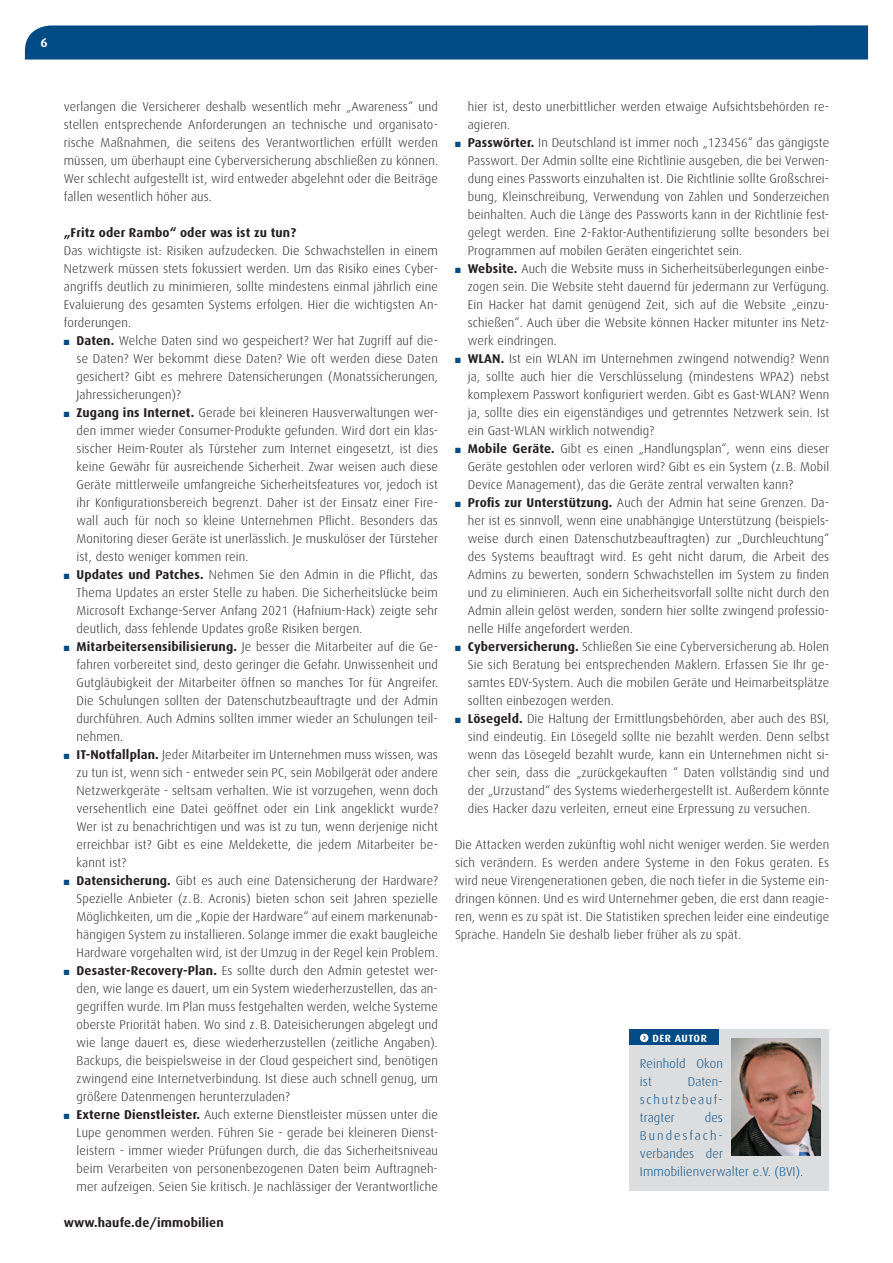
<style>
.page{position:relative;width:893px;height:1263px;background:#fff}
.page>*{position:absolute;margin:0;border:0;box-sizing:border-box;transform-origin:0 0}
.t1{font:300 12.75px/18px "Dax";letter-spacing:.01em;color:#231f20;text-align:justify}
.t2{font:300 12.75px/18px "Dax";letter-spacing:.01em;color:#004b85}
.t3{font:700 12.75px "Dax";letter-spacing:.01em;color:#231f20}
.t4{font:700 12.75px "Dax";color:#fff}
.t5{font:700 10.5px "Dax";color:#fff}
.s1{color:#004b85}
.s2{font-weight:700}
</style>
<div class="page">
<div style="left:25px;top:26px;width:843px;height:34px;background:#004b85"></div>
<div style="left:629px;top:1029px;width:200px;height:162px;background:#dcddde"></div>
<div style="left:629px;top:1029px;width:90px;height:15px;background:#004b85"></div>
<svg style="left:640px;top:1034px;width:8px;height:8px"></svg>
<img style="left:731px;top:1038px;width:90px;height:117px">
<p class="t4" style="left:40px;top:35px;width:9px">6</p>
<p class="t1" style="left:64px;top:98px;width:376px">verlangen die Versicherer deshalb wesentlich mehr „Awareness“ und stellen entsprechende Anforderungen an technische und organisato&shy;rische Maßnahmen, die seitens des Verantwortlichen erfüllt werden müssen, um überhaupt eine Cyberversicherung abschließen zu können.<br>Wer schlecht aufgestellt ist, wird entweder abgelehnt oder die Beiträge fallen wesentlich höher aus.</p>
<p class="t3" style="left:64px;top:226px;width:234px">„Fritz oder Rambo“ oder was ist zu tun?</p>
<p class="t1" style="left:64px;top:242px;width:376px">Das wichtigste ist: Risiken aufzudecken. Die Schwachstellen in einem Netzwerk müssen stets fokussiert werden. Um das Risiko eines Cyber&shy;angriffs deutlich zu minimieren, sollte mindestens einmal jährlich eine Evaluierung des gesamten Systems erfolgen. Hier die wichtigsten An&shy;forderungen.</p>
<p class="t1" style="left:77px;top:332px;width:363px;text-indent:-13px"><span class="s1">■</span> <span class="s2">Daten.</span> Welche Daten sind wo gespeichert? Wer hat Zugriff auf die&shy;se Daten? Wer bekommt diese Daten? Wie oft werden diese Daten gesichert? Gibt es mehrere Datensicherungen (Monatssicherungen, Jahressicherungen)?</p>
<p class="t1" style="left:77px;top:404px;width:363px;text-indent:-13px"><span class="s1">■</span> <span class="s2">Zugang ins Internet.</span> Gerade bei kleineren Hausverwaltungen wer&shy;den immer wieder Consumer-Produkte gefunden. Wird dort ein klas&shy;sischer Heim-Router als Türsteher zum Internet eingesetzt, ist dies keine Gewähr für ausreichende Sicherheit. Zwar weisen auch diese Geräte mittlerweile umfangreiche Sicherheitsfeatures vor, jedoch ist ihr Konfigurationsbereich begrenzt. Daher ist der Einsatz einer Fire&shy;wall auch für noch so kleine Unternehmen Pflicht. Besonders das Monitoring dieser Geräte ist unerlässlich. Je muskulöser der Türsteher ist, desto weniger kommen rein.</p>
<p class="t1" style="left:77px;top:566px;width:363px;text-indent:-13px"><span class="s1">■</span> <span class="s2">Updates und Patches.</span> Nehmen Sie den Admin in die Pflicht, das Thema Updates an erster Stelle zu haben. Die Sicherheitslücke beim Microsoft Exchange-Server Anfang 2021 (Hafnium-Hack) zeigte sehr deutlich, dass fehlende Updates große Risiken bergen.</p>
<p class="t1" style="left:77px;top:638px;width:363px;text-indent:-13px"><span class="s1">■</span> <span class="s2">Mitarbeitersensibilisierung.</span> Je besser die Mitarbeiter auf die Ge&shy;fahren vorbereitet sind, desto geringer die Gefahr. Unwissenheit und Gutgläubigkeit der Mitarbeiter öffnen so manches Tor für Angreifer.<br>Die Schulungen sollten der Datenschutzbeauftragte und der Admin durchführen. Auch Admins sollten immer wieder an Schulungen teil&shy;nehmen.</p>
<p class="t1" style="left:77px;top:746px;width:363px;text-indent:-13px"><span class="s1">■</span> <span class="s2">IT-Notfallplan.</span> Jeder Mitarbeiter im Unternehmen muss wissen, was zu tun ist, wenn sich - entweder sein PC, sein Mobilgerät oder andere Netzwerkgeräte - seltsam verhalten. Wie ist vorzugehen, wenn doch versehentlich eine Datei geöffnet oder ein Link angeklickt wurde?<br>Wer ist zu benachrichtigen und was ist zu tun, wenn derjenige nicht erreichbar ist? Gibt es eine Meldekette, die jedem Mitarbeiter be&shy;kannt ist?</p>
<p class="t1" style="left:77px;top:872px;width:363px;text-indent:-13px"><span class="s1">■</span> <span class="s2">Datensicherung.</span> Gibt es auch eine Datensicherung der Hardware?<br>Spezielle Anbieter (z. B. Acronis) bieten schon seit Jahren spezielle Möglichkeiten, um die „Kopie der Hardware“ auf einem markenunab&shy;hängigen System zu installieren. Solange immer die exakt baugleiche Hardware vorgehalten wird, ist der Umzug in der Regel kein Problem.</p>
<p class="t1" style="left:77px;top:962px;width:363px;text-indent:-13px"><span class="s1">■</span> <span class="s2">Desaster-Recovery-Plan.</span> Es sollte durch den Admin getestet wer&shy;den, wie lange es dauert, um ein System wiederherzustellen, das an&shy;gegriffen wurde. Im Plan muss festgehalten werden, welche Systeme oberste Priorität haben. Wo sind z. B. Dateisicherungen abgelegt und wie lange dauert es, diese wiederherzustellen (zeitliche Angaben).<br>Backups, die beispielsweise in der Cloud gespeichert sind, benötigen zwingend eine Internetverbindung. Ist diese auch schnell genug, um größere Datenmengen herunterzuladen?</p>
<p class="t1" style="left:77px;top:1106px;width:363px;text-indent:-13px"><span class="s1">■</span> <span class="s2">Externe Dienstleister.</span> Auch externe Dienstleister müssen unter die Lupe genommen werden. Führen Sie - gerade bei kleineren Dienst&shy;leistern - immer wieder Prüfungen durch, die das Sicherheitsniveau beim Verarbeiten von personenbezogenen Daten beim Auftragneh&shy;mer aufzeigen. Seien Sie kritisch. Je nachlässiger der Verantwortliche</p>
<p class="t3" style="left:64px;top:1216px;width:162px">www.haufe.de/immobilien</p>
<p class="t1" style="left:468px;top:98px;width:363px">hier ist, desto unerbittlicher werden etwaige Aufsichtsbehörden re&shy;agieren.</p>
<p class="t1" style="left:468px;top:134px;width:363px;text-indent:-13px"><span class="s1">■</span> <span class="s2">Passwörter.</span> In Deutschland ist immer noch „123456“ das gängigste Passwort. Der Admin sollte eine Richtlinie ausgeben, die bei Verwen&shy;dung eines Passworts einzuhalten ist. Die Richtlinie sollte Großschrei&shy;bung, Kleinschreibung, Verwendung von Zahlen und Sonderzeichen beinhalten. Auch die Länge des Passworts kann in der Richtlinie fest&shy;gelegt werden. Eine 2-Faktor-Authentifizierung sollte besonders bei Programmen auf mobilen Geräten eingerichtet sein.</p>
<p class="t1" style="left:468px;top:260px;width:363px;text-indent:-13px"><span class="s1">■</span> <span class="s2">Website.</span> Auch die Website muss in Sicherheitsüberlegungen einbe&shy;zogen sein. Die Website steht dauernd für jedermann zur Verfügung.<br>Ein Hacker hat damit genügend Zeit, sich auf die Website „einzu&shy;schießen“. Auch über die Website können Hacker mitunter ins Netz&shy;werk eindringen.</p>
<p class="t1" style="left:468px;top:350px;width:363px;text-indent:-13px"><span class="s1">■</span> <span class="s2">WLAN.</span> Ist ein WLAN im Unternehmen zwingend notwendig? Wenn ja, sollte auch hier die Verschlüsselung (mindestens WPA2) nebst komplexem Passwort konfiguriert werden. Gibt es Gast-WLAN? Wenn ja, sollte dies ein eigenständiges und getrenntes Netzwerk sein. Ist ein Gast-WLAN wirklich notwendig?</p>
<p class="t1" style="left:468px;top:440px;width:363px;text-indent:-13px"><span class="s1">■</span> <span class="s2">Mobile Geräte.</span> Gibt es einen „Handlungsplan“, wenn eins dieser Geräte gestohlen oder verloren wird? Gibt es ein System (z. B. Mobil Device Management), das die Geräte zentral verwalten kann?</p>
<p class="t1" style="left:468px;top:494px;width:363px;text-indent:-13px"><span class="s1">■</span> <span class="s2">Profis zur Unterstützung.</span> Auch der Admin hat seine Grenzen. Da&shy;her ist es sinnvoll, wenn eine unabhängige Unterstützung (beispiels&shy;weise durch einen Datenschutzbeauftragten) zur „Durchleuchtung“ des Systems beauftragt wird. Es geht nicht darum, die Arbeit des Admins zu bewerten, sondern Schwachstellen im System zu finden und zu eliminieren. Auch ein Sicherheitsvorfall sollte nicht durch den Admin allein gelöst werden, sondern hier sollte zwingend professio&shy;nelle Hilfe angefordert werden.</p>
<p class="t1" style="left:468px;top:638px;width:363px;text-indent:-13px"><span class="s1">■</span> <span class="s2">Cyberversicherung.</span> Schließen Sie eine Cyberversicherung ab. Holen Sie sich Beratung bei entsprechenden Maklern. Erfassen Sie Ihr ge&shy;samtes EDV-System. Auch die mobilen Geräte und Heimarbeitsplätze sollten einbezogen werden.</p>
<p class="t1" style="left:468px;top:710px;width:363px;text-indent:-13px"><span class="s1">■</span> <span class="s2">Lösegeld.</span> Die Haltung der Ermittlungsbehörden, aber auch des BSI, sind eindeutig. Ein Lösegeld sollte nie bezahlt werden. Denn selbst wenn das Lösegeld bezahlt wurde, kann ein Unternehmen nicht si&shy;cher sein, dass die „zurückgekauften “ Daten vollständig sind und der „Urzustand“ des Systems wiederhergestellt ist. Außerdem könnte dies Hacker dazu verleiten, erneut eine Erpressung zu versuchen.</p>
<p class="t1" style="left:455px;top:836px;width:376px">Die Attacken werden zukünftig wohl nicht weniger werden. Sie werden sich verändern. Es werden andere Systeme in den Fokus geraten. Es wird neue Virengenerationen geben, die noch tiefer in die Systeme ein&shy;dringen können. Und es wird Unternehmer geben, die erst dann reagie&shy;ren, wenn es zu spät ist. Die Statistiken sprechen leider eine eindeutige Sprache. Handeln Sie deshalb lieber früher als zu spät.</p>
<p class="t5" style="left:652px;top:1032px;width:37px">Der Autor</p>
<p class="t2" style="left:640px;top:1054px;width:84px">Reinhold Okon ist</p>
<p class="t2" style="left:640px;top:1072px;width:84px;text-align:justify;text-indent:48px">Daten&shy;schutzbeauf&shy;tragter</p>
<p class="t2" style="left:640px;top:1108px;width:165px;text-indent:65px">des<br>Bundesfach-<br>verbandes der<br>Immobilienverwalter e.V. (BVI).</p>
</div>
